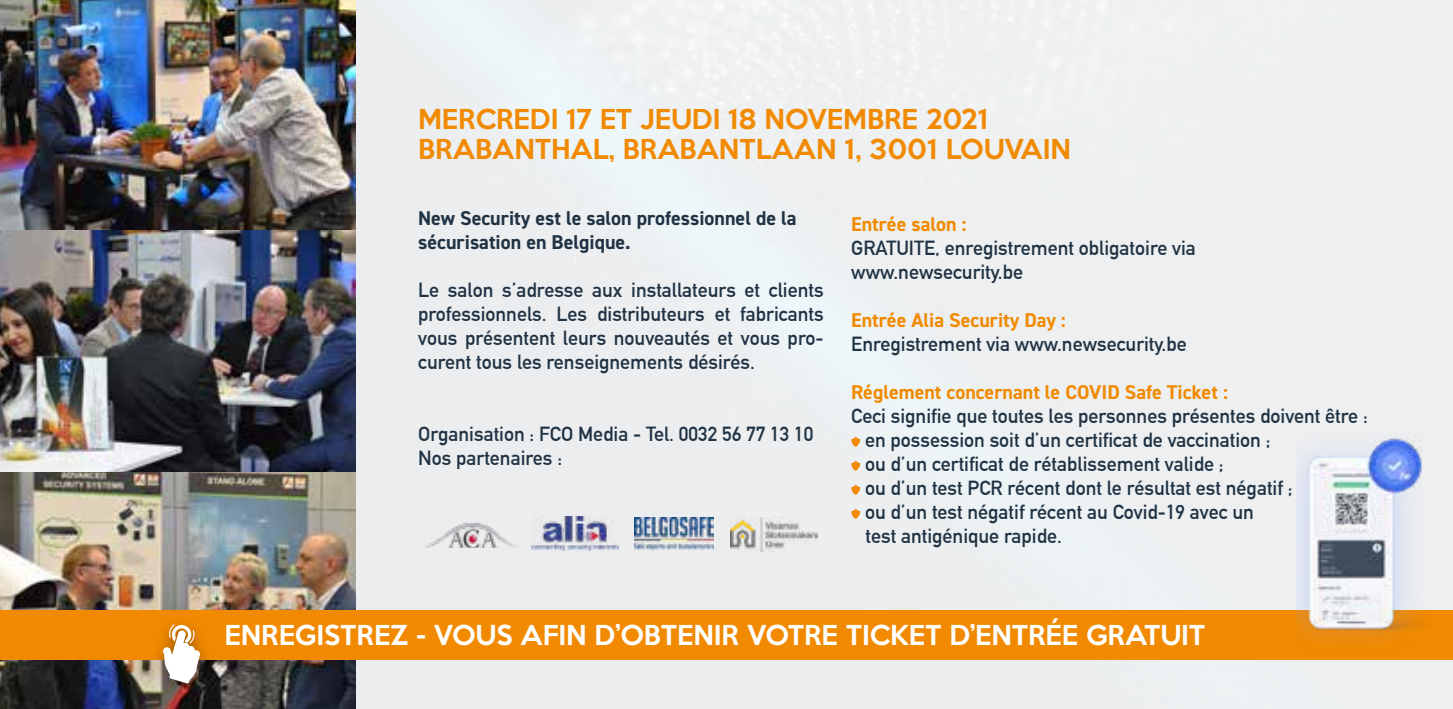
<style>
.page{position:relative;width:1453px;height:709px;background:#fff}
.page>*{position:absolute;margin:0;border:0;box-sizing:border-box;transform-origin:0 0}
.t1{font:500 25px/30px "Keep Calm";color:#f18a00}
.t2{font:500 25px "Keep Calm";color:#fff}
.t3{font:700 20px/24px "DIN Alternate";color:#203344}
.t4{font:700 20px "DIN2014";color:#f18a00}
.t5{font:700 20px/24px "DIN2014";color:#203344}
</style>
<div class="page">
<div style="left:355px;top:0;width:1098px;height:709px;background:#edeff0"></div>
<svg style="left:851px;top:436px;width:9px;height:11px"></svg>
<svg style="left:851px;top:460px;width:9px;height:11px"></svg>
<svg style="left:851px;top:484px;width:9px;height:11px"></svg>
<svg style="left:851px;top:508px;width:9px;height:11px"></svg>
<img style="left:0;top:234px;width:355px;height:475px">
<img style="left:0;top:0;width:355px;height:234px">
<img style="left:531px;top:516px;width:87px;height:34px">
<img style="left:634px;top:517px;width:80px;height:32px">
<img style="left:731px;top:517px;width:87px;height:34px">
<img style="left:422px;top:519px;width:99px;height:29px">
<div style="left:0;top:610px;width:1453px;height:49px;background:#f18a00"></div>
<div style="left:151px;top:616px;width:62px;height:85px;background:#000;opacity:.43"></div>
<svg style="left:163px;top:624px;width:37px;height:59px"></svg>
<img style="left:1297px;top:403px;width:132px;height:238px">
<p class="t1" style="left:418px;top:102px;width:654px">MERCREDI 17 ET JEUDI 18 NOVEMBRE 2021<br>BRABANTHAL, BRABANTLAAN 1, 3001 LOUVAIN</p>
<p class="t5" style="left:418px;top:206px;width:380px">New Security est le salon professionnel de la sécurisation en Belgique.</p>
<p class="t3" style="left:418px;top:277px;width:407px;text-align:justify">Le salon s’adresse aux installateurs et clients professionnels. Les distributeurs et fabricants vous présentent leurs nouveautés et vous pro&shy;curent tous les renseignements désirés.</p>
<p class="t3" style="left:418px;top:421px;width:397px">Organisation : FCO Media - Tel. 0032 56 77 13 10<br>Nos partenaires :</p>
<p class="t4" style="left:851px;top:210px;width:117px">Entrée salon :</p>
<p class="t3" style="left:851px;top:234px;width:346px">GRATUITE, enregistrement obligatoire via www.newsecurity.be</p>
<p class="t4" style="left:851px;top:306px;width:216px">Entrée Alia Security Day :</p>
<p class="t3" style="left:851px;top:330px;width:337px">Enregistrement via www.newsecurity.be</p>
<p class="t4" style="left:851px;top:378px;width:378px">Réglement concernant le COVID Safe Ticket :</p>
<p class="t3" style="left:865px;top:402px;width:504px;text-indent:-14px">Ceci signifie que toutes les personnes présentes doivent être : en possession soit d’un certificat de vaccination ;<br>ou d’un certificat de rétablissement valide ;<br>ou d’un test PCR récent dont le résultat est négatif ;<br>ou d’un test négatif récent au Covid-19 avec un<br>test antigénique rapide.</p>
<p class="t2" style="left:224px;top:613px;width:982px">ENREGISTREZ - VOUS AFIN D’OBTENIR VOTRE TICKET D’ENTRÉE GRATUIT</p>
</div>
